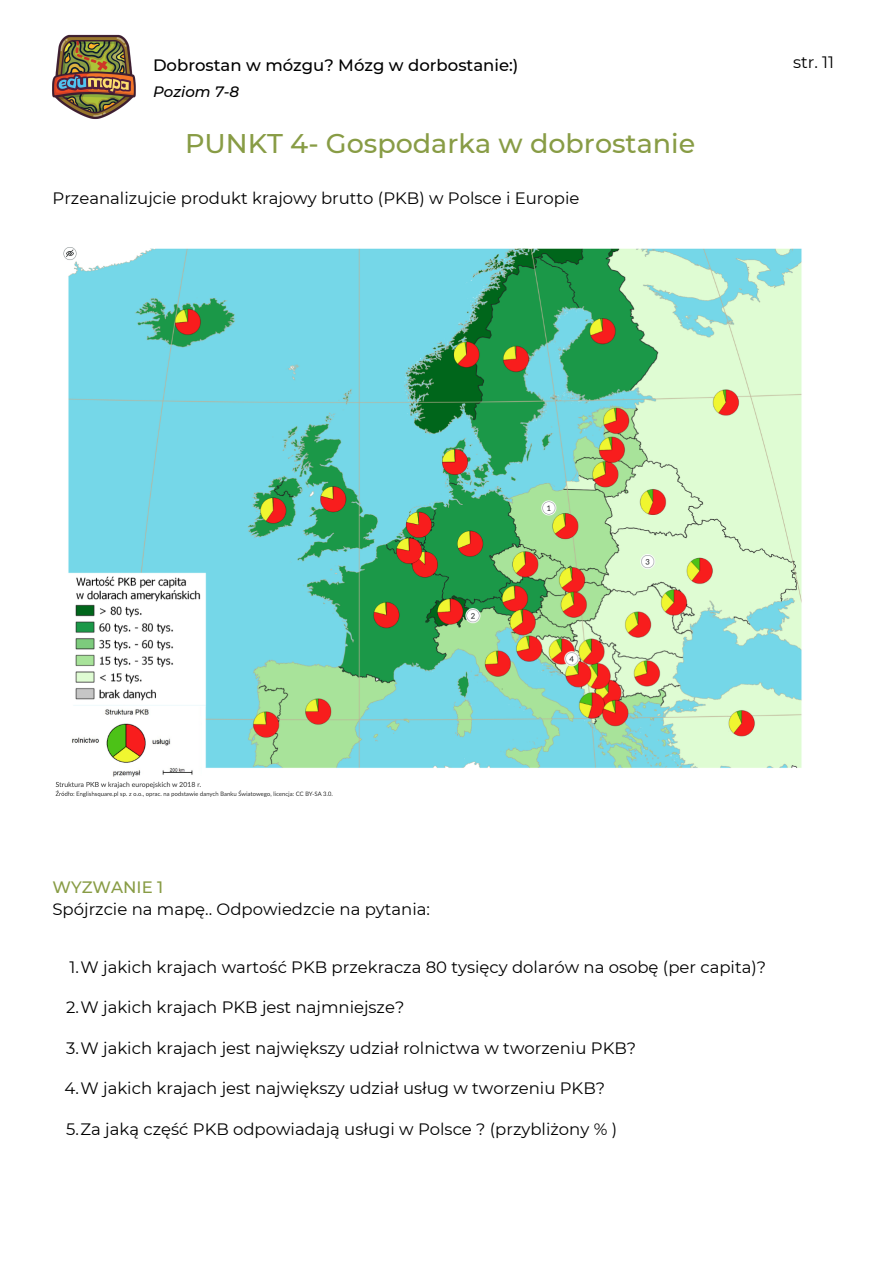
<style>
.page{position:relative;width:893px;height:1264px;background:#fff}
.page>*{position:absolute;margin:0;border:0;box-sizing:border-box;transform-origin:0 0}
.t1{font:500 27px "Montserrat";color:#889c45}
.t2{font:16.5px "Montserrat";color:#000}
.t3{font:500 16.5px "Montserrat";color:#000}
.t4{font:500 16.5px "Montserrat";color:#889c45}
.t5{font:italic 500 15px "Montserrat";color:#000}
</style>
<div class="page">
<img style="left:52px;top:34px;width:84px;height:85px">
<img style="left:55px;top:247px;width:747px;height:549px">
<p class="t3" style="left:153px;top:55px;width:367px">Dobrostan w mózgu? Mózg w dorbostanie:)</p>
<p class="t5" style="left:153px;top:82px;width:88px">Poziom 7-8</p>
<p class="t1" style="left:185px;top:127px;width:511px">PUNKT 4- Gospodarka w dobrostanie</p>
<p class="t2" style="left:52px;top:188px;width:528px">Przeanalizujcie produkt krajowy brutto (PKB) w Polsce i Europie</p>
<p class="t2" style="left:793px;top:52px;width:43px">str. 11</p>
<p class="t4" style="left:52px;top:877px;width:112px">WYZWANIE 1</p>
<p class="t2" style="left:52px;top:899px;width:379px">Spójrzcie na mapę.. Odpowiedzcie na pytania:</p>
<p class="t2" style="left:69px;top:956px;width:698px">1.W jakich krajach wartość PKB przekracza 80 tysięcy dolarów na osobę (per capita)?</p>
<p class="t2" style="left:66px;top:997px;width:340px">2.W jakich krajach PKB jest najmniejsze?</p>
<p class="t2" style="left:66px;top:1037px;width:571px">3.W jakich krajach jest największy udział rolnictwa w tworzeniu PKB?</p>
<p class="t2" style="left:64px;top:1078px;width:542px">4.W jakich krajach jest największy udział usług w tworzeniu PKB?</p>
<p class="t2" style="left:66px;top:1118px;width:552px">5.Za jaką część PKB odpowiadają usługi w Polsce ? (przybliżony % )</p>
</div>
